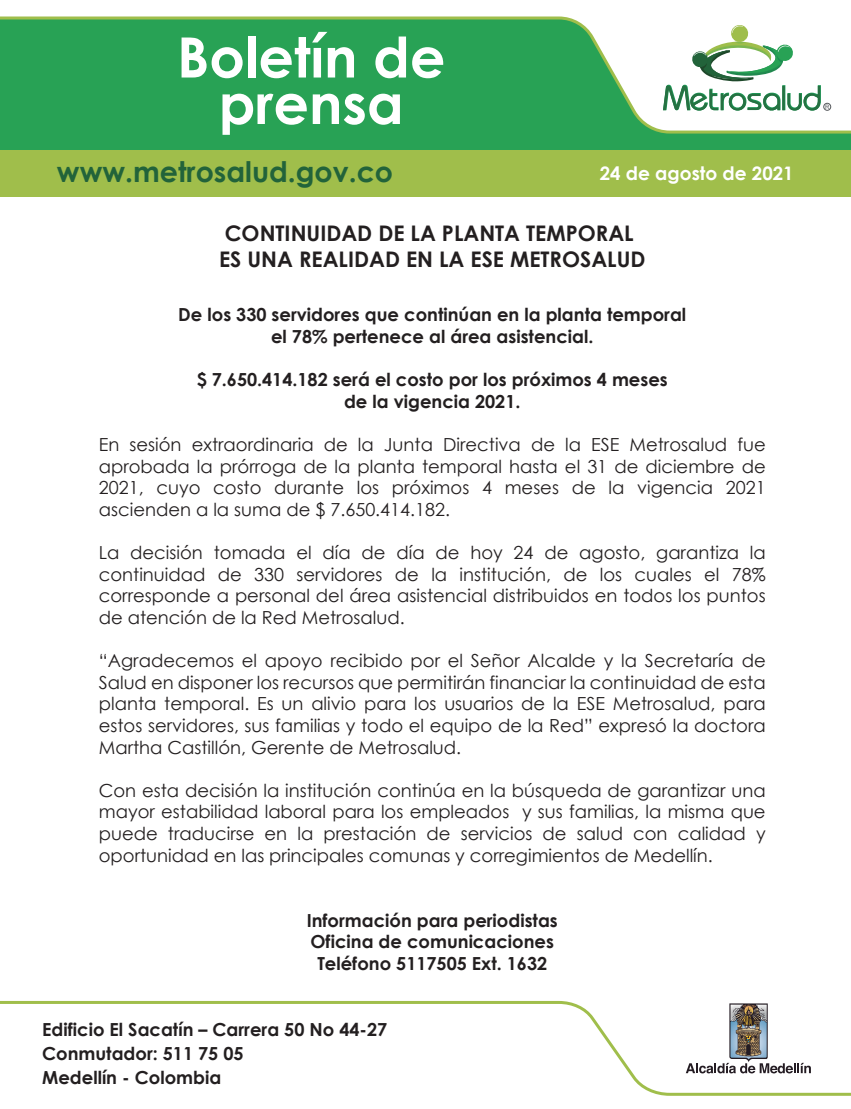
<style>
.page{position:relative;width:851px;height:1109px;background:#fff}
.page>*{position:absolute;margin:0;border:0;box-sizing:border-box;transform-origin:0 0}
.t1{font:700 55.65px/46.5px "Century Gothic";color:#fff;text-align:center}
.t2{font:700 46.8px "Century Gothic";color:#fff}
.t3{font:700 28.35px "Century Gothic";color:#22633a}
.t4{font:700 21.45px/25.8px "Century Gothic";color:#231f20}
.t5{font:700 18.6px "Century Gothic";color:#fff}
.t6{font:18px/21.6px "Century Gothic";color:#231f20;text-align:justify}
.t7{font:700 18px/21.6px "Century Gothic";color:#231f20;text-align:center}
.t8{font:6px "Arial";color:#55585c}
</style>
<div class="page">
<div style="left:0;top:135px;width:850px;height:15px;background:#28a255"></div>
<svg style="left:0;top:16px;width:850px;height:119px;background:#4cb06e"></svg>
<svg style="left:0;top:1001px;width:850px;height:95px"></svg>
<svg style="left:663px;top:24px;width:157px;height:87px"></svg>
<div style="left:823px;top:103px;width:7px;height:7px;border:1px solid #55585c;border-radius:50%"></div>
<div style="left:0;top:150px;width:850px;height:46px;background:#a0be4b"></div>
<svg style="left:685px;top:1002px;width:125px;height:71px"></svg>
<h1 class="t1" style="left:177px;top:32px;width:270px">Boletín de prensa</h1>
<h2 class="t2" style="left:28px;top:35px;width:538px">Comunicado de Prensa</h2>
<h3 class="t3" style="left:57px;top:150px;width:337px">www.metrosalud.gov.co</h3>
<p class="t5" style="left:599px;top:159px;width:195px">24 de agosto de 2021</p>
<p class="t4" style="left:219px;top:220px;width:428px">CONTINUIDAD DE LA PLANTA TEMPORAL<br>ES UNA REALIDAD EN LA ESE METROSALUD</p>
<p class="t7" style="left:178px;top:303px;width:509px">De los 330 servidores que continúan en la planta temporal el 78% pertenece al área asistencial.</p>
<p class="t7" style="left:197px;top:368px;width:472px">$ 7.650.414.182 será el costo por los próximos 4 meses de la vigencia 2021.</p>
<p class="t6" style="left:99px;top:433px;width:668px">En sesión extraordinaria de la Junta Directiva de la ESE Metrosalud fue aprobada la prórroga de la planta temporal hasta el 31 de diciembre de 2021, cuyo costo durante los próximos 4 meses de la vigencia 2021 ascienden a la suma de $ 7.650.414.182.</p>
<p class="t6" style="left:99px;top:541px;width:668px">La decisión tomada el día de día de hoy 24 de agosto, garantiza la continuidad de 330 servidores de la institución, de los cuales el 78% corresponde a personal del área asistencial distribuidos en todos los puntos de atención de la Red Metrosalud.</p>
<p class="t6" style="left:99px;top:649px;width:668px">“Agradecemos el apoyo recibido por el Señor Alcalde y la Secretaría de Salud en disponer los recursos que permitirán financiar la continuidad de esta planta temporal. Es un alivio para los usuarios de la ESE Metrosalud, para estos servidores, sus familias y todo el equipo de la Red” expresó la doctora Martha Castillón, Gerente de Metrosalud.</p>
<p class="t6" style="left:99px;top:779px;width:668px">Con esta decisión la institución continúa en la búsqueda de garantizar una mayor estabilidad laboral para los empleados y sus familias, la misma que puede traducirse en la prestación de servicios de salud con calidad y oportunidad en las principales comunas y corregimientos de Medellín.</p>
<p class="t7" style="left:307px;top:908px;width:252px">Información para periodistas<br>Oficina de comunicaciones<br>Teléfono 5117505 Ext. 1632</p>
<p class="t7" style="left:42px;top:1016px;width:346px;line-height:24px;text-align:left">Edificio El Sacatín – Carrera 50 No 44-27<br>Conmutador: 511 75 05<br>Medellín - Colombia</p>
<p class="t8" style="left:825px;top:103px;width:6px">R</p>
</div>
